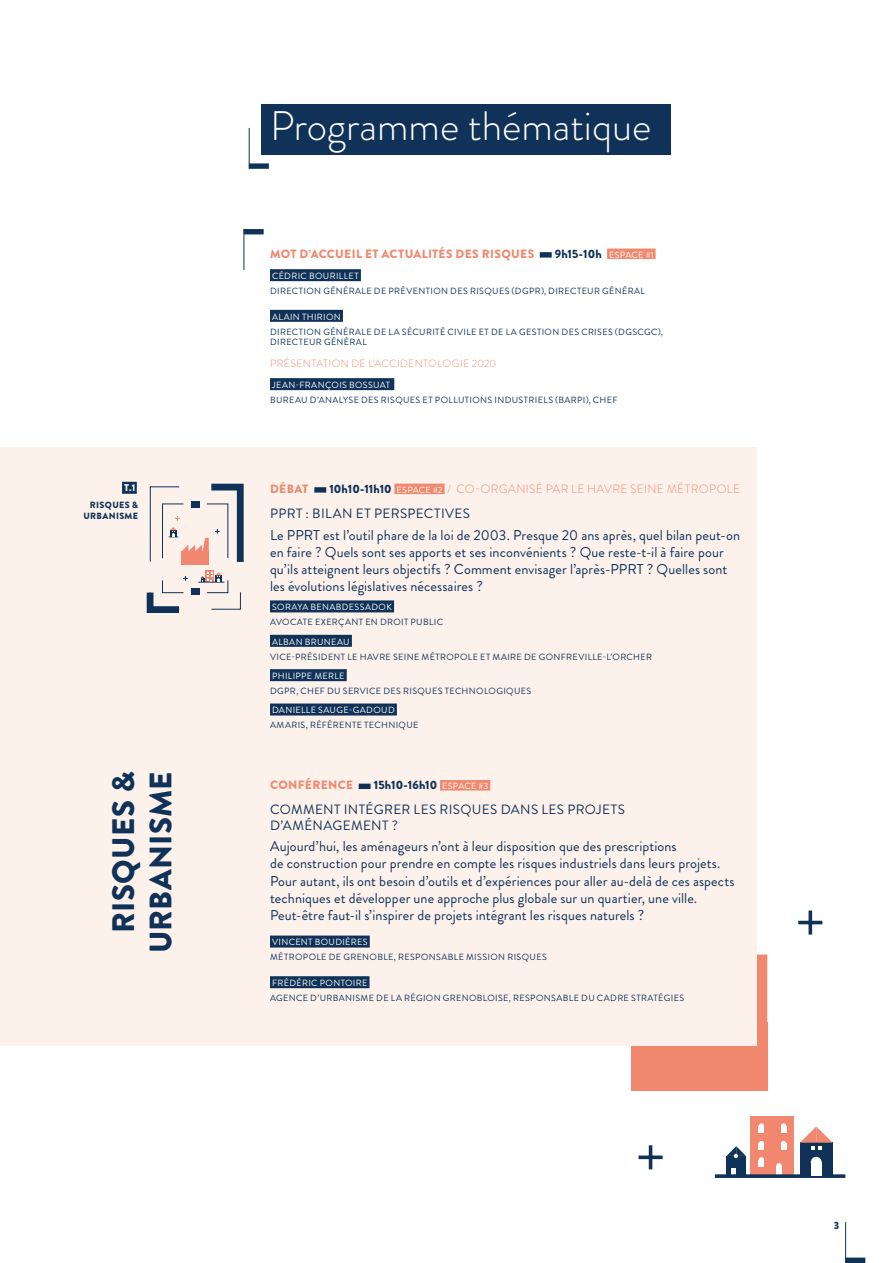
<style>
.page{position:relative;width:893px;height:1263px;background:#fff}
.page>*{position:absolute;margin:0;border:0;box-sizing:border-box;transform-origin:0 0}
.t1{font:300 41.25px "Brandon Grotesque";color:#fff}
.t2{font:900 31.05px/37.2px "Brandon Grotesque";color:#103258;text-align:right}
.t3{font:14.25px/17.1px "Brandon Grotesque";letter-spacing:.005em;color:#103258}
.t4{font:13.5px "Brandon Grotesque";letter-spacing:.03em;color:#103258}
.t5{font:300 12px "Brandon Grotesque";letter-spacing:.03em;color:#f0896f}
.t6{font:900 12px "Brandon Grotesque";letter-spacing:.03em;color:#f0896f}
.t7{font:900 12px "Brandon Grotesque";letter-spacing:.01em;color:#103258}
.t8{font:300 10.5px "Brandon Grotesque";letter-spacing:.035em;color:#f0896f}
.t9{font:900 10.5px "Brandon Grotesque";color:#103258}
.t10{font:900 9.75px "Brandon Grotesque";color:#fff}
.t11{font:9px "Brandon Grotesque";letter-spacing:.04em;color:#103258}
.t12{font:9px "Brandon Grotesque";letter-spacing:.04em;color:#fff}
.t13{font:900 9px "Brandon Grotesque";color:#103258}
.s1{font-weight:400;font-size:9px;color:#fff}
.s2{font-weight:900;color:#103258}
</style>
<div class="page">
<svg style="left:757px;top:954px;width:10px;height:68px"></svg>
<div style="left:631px;top:1022px;width:136px;height:68px;background:#f0876e"></div>
<svg style="left:808px;top:910px;width:4px;height:24px"></svg>
<hr style="left:798px;top:921px;width:24px;height:3px;background:#103258">
<hr style="left:649px;top:1145px;width:3px;height:24px;background:#103258">
<svg style="left:638px;top:1155px;width:25px;height:4px"></svg>
<div style="left:727px;top:1156px;width:9px;height:19px;background:#103258"></div>
<div style="left:736px;top:1156px;width:10px;height:19px;background:#103258"></div>
<svg style="left:731px;top:1168px;width:5px;height:6px"></svg>
<svg style="left:727px;top:1146px;width:19px;height:12px"></svg>
<div style="left:764px;top:1117px;width:15px;height:58px;background:#f0876e"></div>
<div style="left:779px;top:1117px;width:15px;height:58px;background:#f0876e"></div>
<div style="left:750px;top:1117px;width:14px;height:58px;background:#f0876e"></div>
<div style="left:776px;top:1166px;width:6px;height:9px;background:#fff"></div>
<svg style="left:776px;top:1163px;width:6px;height:3px"></svg>
<svg style="left:759px;top:1141px;width:5px;height:9px"></svg>
<svg style="left:759px;top:1157px;width:5px;height:9px"></svg>
<svg style="left:781px;top:1141px;width:5px;height:9px"></svg>
<svg style="left:759px;top:1123px;width:5px;height:10px"></svg>
<svg style="left:781px;top:1123px;width:5px;height:10px"></svg>
<svg style="left:715px;top:1174px;width:130px;height:4px"></svg>
<div style="left:800px;top:1142px;width:16px;height:33px;background:#103258"></div>
<div style="left:816px;top:1142px;width:16px;height:33px;background:#103258"></div>
<div style="left:811px;top:1162px;width:11px;height:13px;background:#fff"></div>
<div style="left:811px;top:1157px;width:11px;height:10px;background:#fff;border-radius:50%"></div>
<svg style="left:800px;top:1126px;width:32px;height:24px"></svg>
<div style="left:0;top:447px;width:757px;height:599px;background:#fcf1eb"></div>
<div style="left:394px;top:484px;width:51px;height:10px;background:#f0896f"></div>
<div style="left:270px;top:600px;width:124px;height:12px;background:#103258"></div>
<div style="left:270px;top:635px;width:82px;height:12px;background:#103258"></div>
<div style="left:270px;top:669px;width:77px;height:12px;background:#103258"></div>
<div style="left:270px;top:703px;width:127px;height:12px;background:#103258"></div>
<div style="left:440px;top:780px;width:50px;height:10px;background:#f0896f"></div>
<div style="left:270px;top:935px;width:100px;height:12px;background:#103258"></div>
<div style="left:270px;top:976px;width:99px;height:12px;background:#103258"></div>
<div style="left:314px;top:487px;width:12px;height:6px;background:#103258"></div>
<div style="left:359px;top:784px;width:12px;height:5px;background:#103258"></div>
<div style="left:607px;top:249px;width:49px;height:10px;background:#f0896f"></div>
<div style="left:270px;top:269px;width:91px;height:12px;background:#103258"></div>
<div style="left:270px;top:310px;width:73px;height:12px;background:#103258"></div>
<div style="left:270px;top:378px;width:124px;height:12px;background:#103258"></div>
<div style="left:540px;top:252px;width:12px;height:6px;background:#103258"></div>
<div style="left:249px;top:163px;width:20px;height:6px;background:#103258"></div>
<hr style="left:249px;top:128px;width:1px;height:41px;background:#103258">
<div style="left:244px;top:229px;width:20px;height:5px;background:#103258"></div>
<hr style="left:244px;top:229px;width:1px;height:41px;background:#103258">
<div style="left:261px;top:104px;width:409px;height:51px;background:#103258"></div>
<svg style="left:147px;top:484px;width:97px;height:129px"></svg>
<div style="left:122px;top:482px;width:15px;height:12px;background:#103258"></div>
<div style="left:845px;top:1257px;width:20px;height:6px;background:#103258"></div>
<hr style="left:845px;top:1222px;width:1px;height:41px;background:#103258">
<p class="t10" style="left:124px;top:480px;width:13px">T.1</p>
<p class="t13" style="left:90px;top:499px;width:29px">RISQUES</p>
<p class="t13" style="left:132px;top:499px;width:8px">&amp;</p>
<p class="t13" style="left:83px;top:509px;width:26px">UR BANISME</p>
<h2 class="t2" style="left:105px;top:953px;width:184px;rotate:-90deg">RISQUES &amp;<br>URBANISME</h2>
<h1 class="t1" style="left:270px;top:97px;width:383px">PROGRAMME THÉMATIQUE</h1>
<p class="t6" style="left:270px;top:245px;width:266px">MOT D’ACCUEIL ET ACTUALITÉS DES RISQUES</p>
<p class="t7" style="left:555px;top:245px;width:100px">9H15-10H <span class="s1">ESPACE #1</span></p>
<p class="t12" style="left:272px;top:270px;width:26px">CÉDRIC</p>
<p class="t12" style="left:309px;top:270px;width:26px">BOURILL</p>
<p class="t12" style="left:349px;top:270px;width:10px">ET</p>
<p class="t11" style="left:270px;top:285px;width:6px">DIR</p>
<p class="t11" style="left:286px;top:285px;width:12px">ECTIO</p>
<p class="t11" style="left:314px;top:285px;width:42px">N GÉNÉRAL</p>
<p class="t11" style="left:366px;top:285px;width:188px">E DE PR ÉVENTION DES RISQUES (DG PR), DIR</p>
<p class="t11" style="left:565px;top:285px;width:45px">ECTEUR GÉNÉ</p>
<p class="t11" style="left:628px;top:285px;width:19px">RAL</p>
<p class="t12" style="left:272px;top:310px;width:48px">ALAI N THIRIO</p>
<p class="t12" style="left:334px;top:310px;width:8px">N</p>
<p class="t11" style="left:270px;top:325px;width:6px">DIR</p>
<p class="t11" style="left:286px;top:325px;width:12px">ECTIO</p>
<p class="t11" style="left:314px;top:325px;width:42px">N GÉNÉRAL</p>
<p class="t11" style="left:366px;top:325px;width:172px">E DE LA SÉCURITÉ CIVILE ET DE LA GESTIO</p>
<p class="t11" style="left:552px;top:325px;width:35px">N DES CRIS</p>
<p class="t11" style="left:602px;top:325px;width:62px">ES (DGSCGC),</p>
<p class="t11" style="left:270px;top:336px;width:6px">DIR</p>
<p class="t11" style="left:286px;top:336px;width:70px">ECTEUR GÉNÉRAL</p>
<p class="t8" style="left:270px;top:356px;width:228px">PRÉSENTATION DE L’ACCIDENTOLOGIE 2020</p>
<p class="t12" style="left:272px;top:379px;width:34px">JEAN-FRA</p>
<p class="t12" style="left:318px;top:379px;width:20px">NÇOIS</p>
<p class="t12" style="left:349px;top:379px;width:7px">BOSS</p>
<p class="t12" style="left:373px;top:379px;width:13px">UAT</p>
<p class="t11" style="left:270px;top:394px;width:178px">B UR EAU D’ANALYS E DES RISQUES ET POLL</p>
<p class="t11" style="left:458px;top:394px;width:67px">UTIONS INDUSTRI</p>
<p class="t11" style="left:538px;top:394px;width:81px">ELS (BARPI), CHEF</p>
<p class="t6" style="left:270px;top:480px;width:39px">DÉBAT</p>
<p class="t5" style="left:329px;top:480px;width:412px"><span class="s2">10H10-11H10</span> <span class="s1">ESPACE #2</span> / CO-ORGANISÉ PAR LE HAVRE SEINE MÉTROPOLE</p>
<p class="t4" style="left:270px;top:504px;width:130px">PPRT : BILAN ET PERSP</p>
<p class="t4" style="left:416px;top:504px;width:53px">ECTIVES</p>
<p class="t3" style="left:270px;top:526px;width:472px">LE PPRT EST L’OUTIL PHARE DE LA LOI DE 2003. PRESQUE 20 ANS APRÈS, QUEL BILAN PEUT-ON EN FAIRE ? QUELS SONT SES APPORTS ET SES INCONVÉNIENTS ? QUE RESTE-T-IL À FAIRE POUR QU’ILS ATTEIGNENT LEURS OBJECTIFS ? COMMENT ENVISAGER L’APRÈS-PPRT ? QUELLES SONT LES ÉVOLUTIONS LÉGISLATIVES NÉCESSAIRES ?</p>
<p class="t12" style="left:272px;top:601px;width:13px">SORA</p>
<p class="t12" style="left:297px;top:601px;width:64px">YA BENABDESSA</p>
<p class="t12" style="left:371px;top:601px;width:22px">DOK</p>
<p class="t11" style="left:270px;top:616px;width:20px">AVOCAT</p>
<p class="t11" style="left:308px;top:616px;width:86px">E EXERÇANT EN DROIT</p>
<p class="t11" style="left:411px;top:616px;width:24px">PUBLIC</p>
<p class="t12" style="left:272px;top:635px;width:79px">ALBAN BR UNEAU</p>
<p class="t11" style="left:270px;top:650px;width:173px">VICE-PRÉSI DENT LE HAVRE SEI NE MÉTROPOL</p>
<p class="t11" style="left:473px;top:650px;width:27px">E ET MAIR</p>
<p class="t11" style="left:517px;top:650px;width:134px">E DE GONFREVILLE-L’ORCHER</p>
<p class="t12" style="left:272px;top:670px;width:19px">PHILIPP</p>
<p class="t12" style="left:307px;top:670px;width:39px">E MERLE</p>
<p class="t11" style="left:270px;top:685px;width:214px">DG PR, CHEF DU SERVICE DES RISQUES TECHNOLO</p>
<p class="t11" style="left:496px;top:685px;width:35px">GIQUES</p>
<p class="t12" style="left:272px;top:704px;width:124px">DANI ELLE SAUGE-GADOUD</p>
<p class="t11" style="left:270px;top:719px;width:150px">AMARIS, RÉFÉRENTE TECHNIQUE</p>
<p class="t6" style="left:270px;top:776px;width:85px">CONFÉRENCE</p>
<p class="t7" style="left:374px;top:776px;width:116px">15H10-16H10 <span class="s1">ESPACE #3</span></p>
<p class="t4" style="left:270px;top:800px;width:22px">COMM</p>
<p class="t4" style="left:315px;top:800px;width:262px">ENT I NTÉGRER LES RISQUES DANS LES PRO</p>
<p class="t4" style="left:596px;top:800px;width:23px">JETS</p>
<p class="t4" style="left:270px;top:816px;width:129px">D’AM ÉNAGEMENT ?</p>
<p class="t3" style="left:270px;top:838px;width:466px">AUJOURD’HUI, LES AMÉNAGEURS N’ONT À LEUR DISPOSITION QUE DES PRESCRIPTIONS<br>DE CONSTRUCTION POUR PRENDRE EN COMPTE LES RISQUES INDUSTRIELS DANS LEURS PROJETS.<br>POUR AUTANT, ILS ONT BESOIN D’OUTILS ET D’EXPÉRIENCES POUR ALLER AU-DELÀ DE CES ASPECTS TECHNIQUES ET DÉVELOPPER UNE APPROCHE PLUS GLOBALE SUR UN QUARTIER, UNE VILLE.<br>PEUT-ÊTRE FAUT-IL S’INSPIRER DE PROJETS INTÉGRANT LES RISQUES NATURELS ?</p>
<p class="t12" style="left:272px;top:936px;width:95px">VI NCENT BOUDI ÈRES</p>
<p class="t11" style="left:270px;top:951px;width:22px">MÉTROPOL</p>
<p class="t11" style="left:321px;top:951px;width:96px">E DE GRENOBLE, RESPO</p>
<p class="t11" style="left:429px;top:951px;width:51px">NSABLE MISSIO</p>
<p class="t11" style="left:498px;top:951px;width:49px">N RISQUES</p>
<p class="t12" style="left:272px;top:977px;width:36px">FRÉDÉRIC</p>
<p class="t12" style="left:320px;top:977px;width:28px">PO NTOIR</p>
<p class="t12" style="left:362px;top:977px;width:7px">E</p>
<p class="t11" style="left:270px;top:992px;width:89px">AGENCE D’URBANISM</p>
<p class="t11" style="left:369px;top:992px;width:120px">E DE LA RÉGION GRENOBLOIS</p>
<p class="t11" style="left:503px;top:992px;width:29px">E, RESPO</p>
<p class="t11" style="left:544px;top:992px;width:99px">NSABLE DU CADRE STRAT</p>
<p class="t11" style="left:658px;top:992px;width:26px">ÉGI ES</p>
<p class="t9" style="left:834px;top:1218px;width:7px">3</p>
</div>
